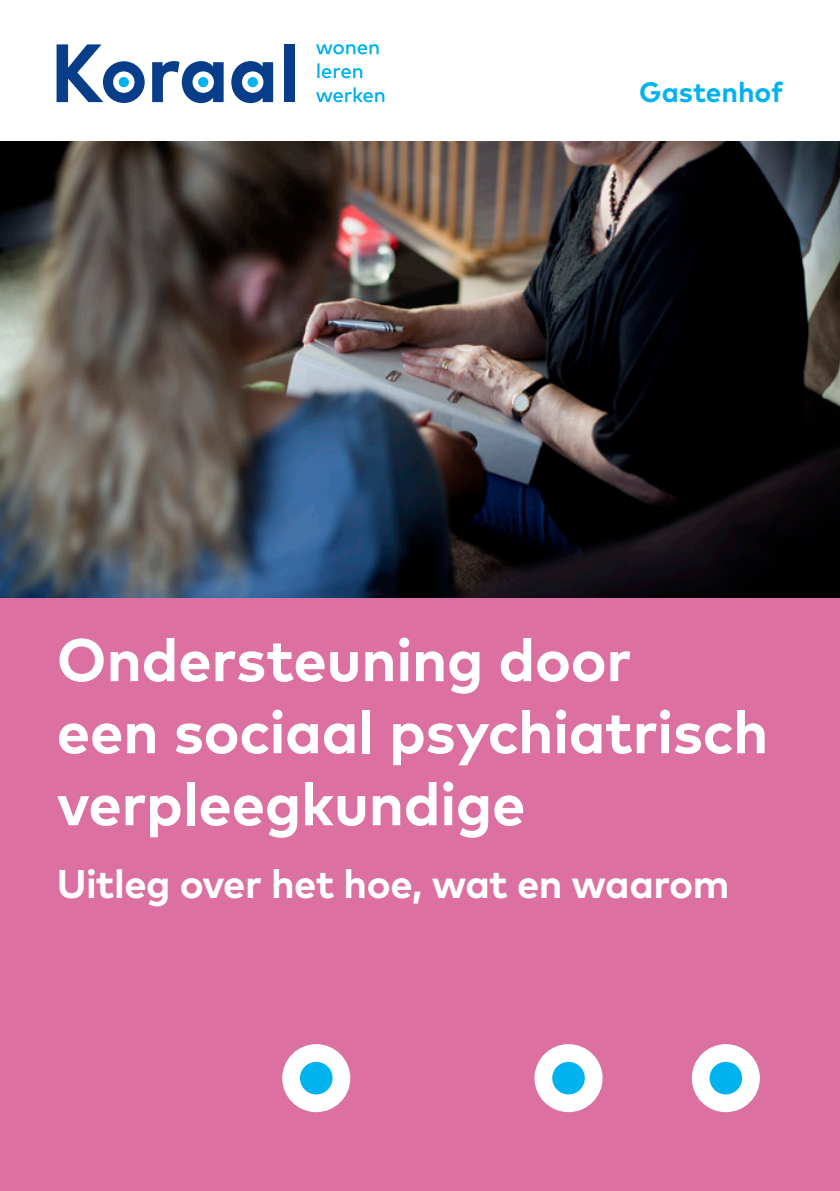
<style>
.page{position:relative;width:840px;height:1191px;background:#fff}
.page>*{position:absolute;margin:0;border:0;box-sizing:border-box;transform-origin:0 0}
.Titel_cover{font:700 60px/72px "Mark OT";letter-spacing:-.005em;color:#fff}
.Titel_cover-2{font:700 40px "Mark OT";letter-spacing:-.015em;color:#fff}
.Koraal_werkmaatschap{font:700 28px "Mark OT";color:#00b3ef}
</style>
<div class="page">
<div style="left:0;top:597px;width:839px;height:594px;background:#db70a1"></div>
<svg style="left:231px;top:61px;width:42px;height:42px"></svg>
<div style="left:247px;top:77px;width:11px;height:10px;background:#00b3ef;border-radius:50%"></div>
<svg style="left:57px;top:44px;width:88px;height:59px"></svg>
<svg style="left:152px;top:61px;width:71px;height:42px"></svg>
<div style="left:283px;top:44px;width:11px;height:58px;background:#083e89"></div>
<svg style="left:316px;top:87px;width:68px;height:15px"></svg>
<svg style="left:317px;top:63px;width:45px;height:15px"></svg>
<svg style="left:316px;top:44px;width:62px;height:10px"></svg>
<div style="left:534px;top:1044px;width:68px;height:68px;background:#fff;border-radius:50%"></div>
<div style="left:552px;top:1061px;width:32px;height:33px;background:#00b3ef;border-radius:50%"></div>
<div style="left:691px;top:1044px;width:68px;height:68px;background:#fff;border-radius:50%"></div>
<div style="left:709px;top:1061px;width:32px;height:33px;background:#00b3ef;border-radius:50%"></div>
<div style="left:282px;top:1044px;width:68px;height:68px;background:#fff;border-radius:50%"></div>
<div style="left:300px;top:1061px;width:32px;height:33px;background:#00b3ef;border-radius:50%"></div>
<img style="left:0;top:142px;width:839px;height:455px">
<p class="Koraal_werkmaatschap" style="left:638px;top:74px;width:145px">Gastenhof</p>
<p class="Titel_cover" style="left:57px;top:622px;width:712px">Ondersteuning door<br>een sociaal psychiatrisch verpleegkundige</p>
<p class="Titel_cover-2" style="left:57px;top:858px;width:674px">Uitleg over het hoe, wat en waarom</p>
</div>
